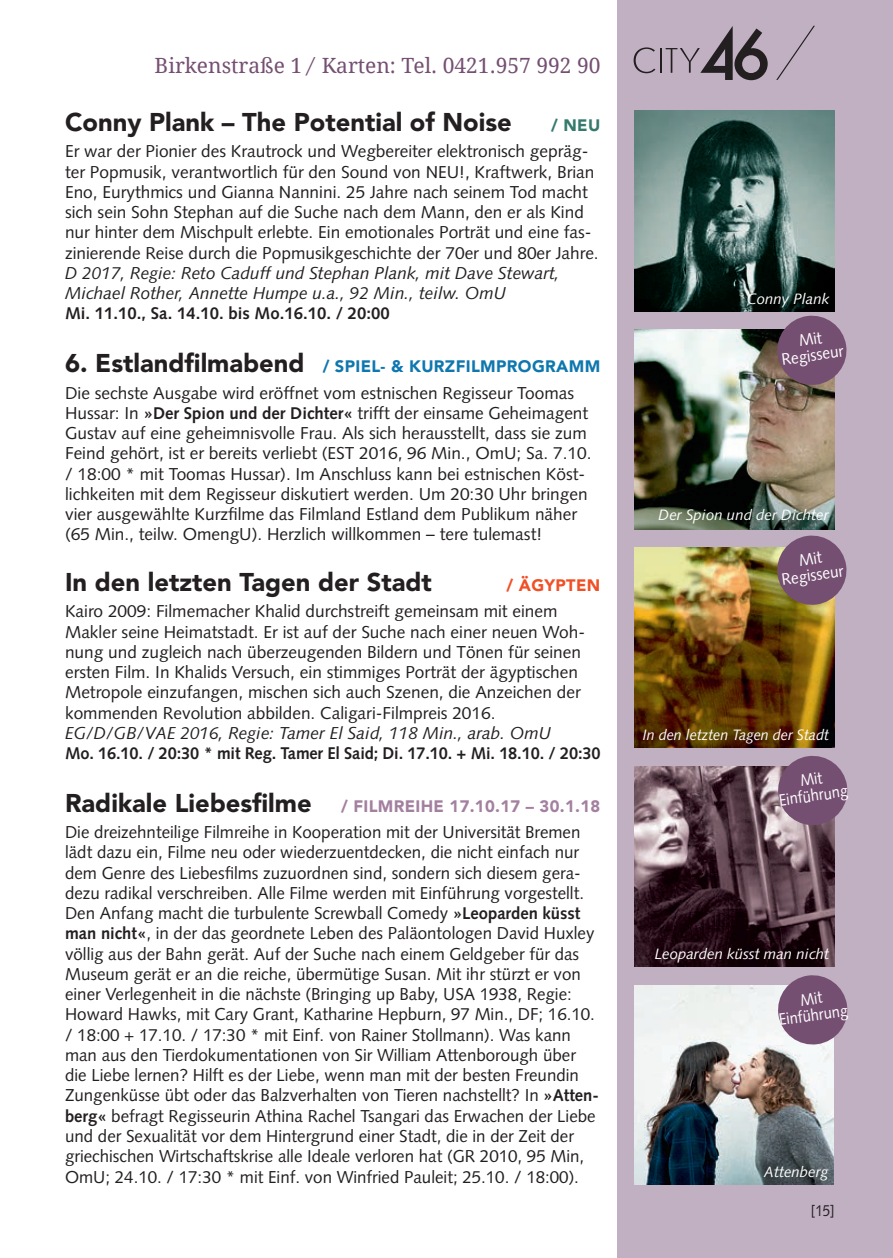
<style>
.page{position:relative;width:893px;height:1258px;background:#fff}
.page>*{position:absolute;margin:0;border:0;box-sizing:border-box;transform-origin:0 0}
.t1{font:900 25.5px "Avenir LT";color:#231f20}
.t2{font:21px "Droid Serif";color:#754f72}
.t3{font:17.25px/20.2px "Syntax";color:#231f20}
.t4{font:italic 17.25px/20.2px "Syntax";color:#231f20}
.t5{font:700 16.95px "Syntax";letter-spacing:-.01em;color:#231f20}
.t6{font:900 16.5px "Avenir LT";letter-spacing:.02em;color:#a3809f}
.t7{font:900 16.5px "Avenir LT";letter-spacing:.02em;color:#0f77af}
.t8{font:16.5px/16.5px "Syntax";color:#fff;text-align:center;scale:.89 1}
.t9{font:16.5px/16.5px "Syntax";color:#fff;text-align:center;scale:.93 1}
.t10{font:900 16.5px "Avenir LT";letter-spacing:.02em;color:#f05026}
.t11{font:900 16.5px "Avenir LT";color:#357a6d}
.t12{font:15.75px "Syntax";color:#231f20;scale:.85 1}
.t13{font:italic 15px "Syntax";color:#fff}
.t14{font:italic 15px "Syntax";color:#fff;scale:.96 1}
.s1{font-style:italic}
.s2{font-size:25.5px;color:#231f20}
.s3{font-weight:700;font-size:16.95px}
</style>
<div class="page">
<div style="left:617px;top:0;width:275px;height:1258px;background:#c1b0c2"></div>
<svg style="left:776px;top:26px;width:38px;height:54px"></svg>
<hr style="left:659px;top:48px;width:2px;height:25px;background:#231f20">
<svg style="left:633px;top:47px;width:22px;height:26px"></svg>
<svg style="left:665px;top:26px;width:102px;height:54px"></svg>
<img style="left:634px;top:985px;width:199px;height:200px">
<img style="left:634px;top:766px;width:200px;height:200px">
<img style="left:634px;top:330px;width:200px;height:199px">
<img style="left:634px;top:111px;width:200px;height:200px">
<img style="left:634px;top:548px;width:200px;height:200px">
<svg style="left:774px;top:535px;width:73px;height:72px;background:#866777"></svg>
<svg style="left:775px;top:975px;width:73px;height:72px;background:#917490"></svg>
<svg style="left:774px;top:315px;width:73px;height:72px;background:#806079"></svg>
<svg style="left:775px;top:755px;width:73px;height:72px"></svg>
<p class="t2" style="left:155px;top:54px;width:447px">Birkenstraße 1 <span class="s1">/</span> Karten: Tel. 0421.957 992 90</p>
<h1 class="t1" style="left:65px;top:106px;width:448px">Conny Plank – The Potential of Noise</h1>
<p class="t11" style="left:551px;top:115px;width:50px">/ NEU</p>
<p class="t3" style="left:65px;top:141px;width:535px">Er war der Pionier des Krautrock und Wegbereiter elektronisch gepräg&shy;ter Popmusik, verantwortlich für den Sound von NEU!, Kraftwerk, Brian Eno, Eurythmics und Gianna Nannini. 25 Jahre nach seinem Tod macht sich sein Sohn Stephan auf die Suche nach dem Mann, den er als Kind nur hinter dem Mischpult erlebte. Ein emotionales Porträt und eine fas&shy;zinierende Reise durch die Popmusikgeschichte der 70er und 80er Jahre.</p>
<p class="t4" style="left:65px;top:263px;width:496px">D 2017, Regie: Reto Caduff und Stephan Plank, mit Dave Stewart,<br>Michael Rother, Annette Humpe u.a., 92 Min., teilw. OmU</p>
<p class="t5" style="left:65px;top:304px;width:326px">Mi. 11.10., Sa. 14.10. bis Mo.16.10. / 20:00</p>
<p class="t7" style="left:65px;top:356px;width:536px"><span class="s2">6. Estlandfilmabend</span> / SPIEL- &amp; KURZFILMPROGRAMM</p>
<p class="t3" style="left:65px;top:382px;width:528px">Die sechste Ausgabe wird eröffnet vom estnischen Regisseur Toomas Hussar: In <span class="s3">»Der Spion und der Dichter«</span> trifft der einsame Geheimagent Gustav auf eine geheimnisvolle Frau. Als sich herausstellt, dass sie zum Feind gehört, ist er bereits verliebt (EST 2016, 96 Min., OmU; Sa. 7.10. / 18:00 * mit Toomas Hussar). Im Anschluss kann bei estnischen Köst&shy;lichkeiten mit dem Regisseur diskutiert werden. Um 20:30 Uhr bringen vier ausgewählte Kurzfilme das Filmland Estland dem Publikum näher (65 Min., teilw. OmengU). Herzlich willkommen – tere tulemast!</p>
<h1 class="t1" style="left:65px;top:566px;width:368px">In den letzten Tagen der Stadt</h1>
<p class="t10" style="left:506px;top:575px;width:95px">/ ÄGYPTEN</p>
<p class="t3" style="left:65px;top:601px;width:521px">Kairo 2009: Filmemacher Khalid durchstreift gemeinsam mit einem Makler seine Heimatstadt. Er ist auf der Suche nach einer neuen Woh&shy;nung und zugleich nach überzeugenden Bildern und Tönen für seinen ersten Film. In Khalids Versuch, ein stimmiges Porträt der ägyptischen Metropole einzufangen, mischen sich auch Szenen, die Anzeichen der kommenden Revolution abbilden. Caligari-Filmpreis 2016.</p>
<p class="t4" style="left:65px;top:723px;width:488px">EG/D/GB/VAE 2016, Regie: Tamer El Said, 118 Min., arab. OmU</p>
<p class="t5" style="left:65px;top:743px;width:537px">Mo. 16.10. / 20:30 * mit Reg. Tamer El Said; Di. 17.10. + Mi. 18.10. / 20:30</p>
<p class="t6" style="left:65px;top:796px;width:536px"><span class="s2">Radikale Liebesfilme</span> / FILMREIHE 17.10.17 – 30.1.18</p>
<p class="t3" style="left:65px;top:822px;width:535px">Die dreizehnteilige Filmreihe in Kooperation mit der Universität Bremen lädt dazu ein, Filme neu oder wiederzuentdecken, die nicht einfach nur dem Genre des Liebesfilms zuzuordnen sind, sondern sich diesem gera&shy;dezu radikal verschreiben. Alle Filme werden mit Einführung vorgestellt.<br>Den Anfang macht die turbulente Screwball Comedy <span class="s3">»Leoparden küsst man nicht«</span>, in der das geordnete Leben des Paläontologen David Huxley völlig aus der Bahn gerät. Auf der Suche nach einem Geldgeber für das Museum gerät er an die reiche, übermütige Susan. Mit ihr stürzt er von einer Verlegenheit in die nächste (Bringing up Baby, USA 1938, Regie:<br>Howard Hawks, mit Cary Grant, Katharine Hepburn, 97 Min., DF; 16.10. / 18:00 + 17.10. / 17:30 * mit Einf. von Rainer Stollmann). Was kann man aus den Tierdokumentationen von Sir William Attenborough über die Liebe lernen? Hilft es der Liebe, wenn man mit der besten Freundin Zungenküsse übt oder das Balzverhalten von Tieren nachstellt? In <span class="s3">»Atten&shy;berg«</span> befragt Regisseurin Athina Rachel Tsangari das Erwachen der Liebe und der Sexualität vor dem Hintergrund einer Stadt, die in der Zeit der griechischen Wirtschaftskrise alle Ideale verloren hat (GR 2010, 95 Min, OmU; 24.10. / 17:30 * mit Einf. von Winfried Pauleit; 25.10. / 18:00).</p>
<p class="t13" style="left:746px;top:290px;width:84px">Conny Plank</p>
<p class="t9" style="left:778px;top:335px;width:68px;rotate:-8deg">Mit<br>Regisseur</p>
<p class="t13" style="left:658px;top:506px;width:172px">Der Spion und der Dichter</p>
<p class="t9" style="left:778px;top:555px;width:68px;rotate:-8deg">Mit<br>Regisseur</p>
<p class="t14" style="left:642px;top:726px;width:195px">In den letzten Tagen der Stadt</p>
<p class="t8" style="left:775px;top:776px;width:79px;rotate:-8deg">Mit<br>Einführung</p>
<p class="t13" style="left:654px;top:945px;width:176px">Leoparden küsst man nicht</p>
<p class="t8" style="left:775px;top:995px;width:79px;rotate:-8deg">Mit<br>Einführung</p>
<p class="t13" style="left:764px;top:1162px;width:66px">Attenberg</p>
<p class="t12" style="left:810px;top:1201px;width:30px">[15]</p>
</div>
